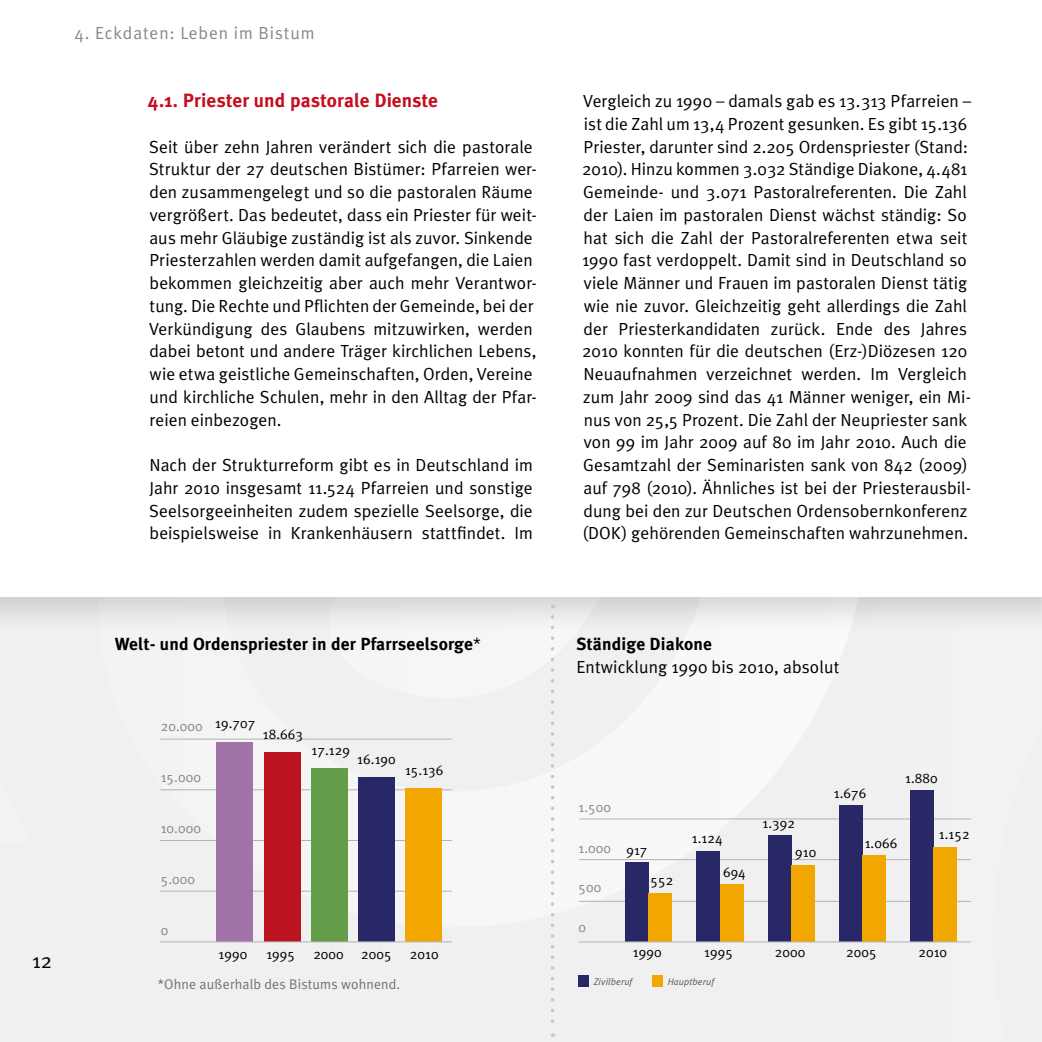
<style>
.page{position:relative;width:1042px;height:1042px;background:#fff}
.page>*{position:absolute;margin:0;border:0;box-sizing:border-box;transform-origin:0 0}
.t1{font:21px "Meta Plus Normal";color:#000}
.t2{font:700 19.25px "Meta Plus";letter-spacing:.005em;color:#c50e1f}
.t3{font:17.5px/22.8px "Meta Plus Normal";letter-spacing:.005em;color:#000}
.t4{font:700 17.5px "Meta Plus";letter-spacing:.01em;color:#000}
.t5{font:17.5px "Meta Plus Normal";letter-spacing:.05em;color:#87888a}
.t6{font:14px "Meta Plus Normal";letter-spacing:.01em;color:#000}
.t7{font:14px "Meta Plus Normal";letter-spacing:.01em;color:#87888a}
.t8{font:14px "Meta Plus Normal";letter-spacing:.01em;color:#707172}
.t9{font:italic 9.62px "Meta Plus Normal";letter-spacing:.01em;color:#58585a}
.s1{font-family:"Meta Plus Normal";font-weight:400}
</style>
<div class="page">
<div style="left:0;top:635px;width:775px;height:407px;background:#f0f0f1"></div>
<div style="left:775px;top:635px;width:267px;height:407px;background:#f1f1f2"></div>
<div style="left:0;top:0;width:1042px;height:635px;background:#000;opacity:.15"></div>
<div style="left:0;top:0;width:1042px;height:597px;background:#fff"></div>
<hr style="left:160px;top:891px;width:291px;height:1px;background:#b1b3b4">
<hr style="left:160px;top:840px;width:291px;height:1px;background:#b1b3b4">
<hr style="left:160px;top:789px;width:291px;height:1px;background:#b1b3b4">
<hr style="left:160px;top:739px;width:291px;height:1px;background:#b1b3b4">
<div style="left:406px;top:788px;width:36px;height:154px;background:#f1a700"></div>
<div style="left:359px;top:778px;width:36px;height:164px;background:#292867"></div>
<div style="left:311px;top:768px;width:36px;height:174px;background:#649d4a"></div>
<div style="left:264px;top:752px;width:36px;height:190px;background:#bd1220"></div>
<div style="left:217px;top:742px;width:36px;height:200px;background:#a173a8"></div>
<hr style="left:160px;top:941px;width:292px;height:1px;background:#b1b3b4">
<hr style="left:579px;top:818px;width:392px;height:1px;background:#b1b3b4">
<hr style="left:579px;top:859px;width:392px;height:1px;background:#b1b3b4">
<hr style="left:579px;top:901px;width:392px;height:1px;background:#b1b3b4">
<div style="left:578px;top:975px;width:11px;height:11px;background:#292867"></div>
<div style="left:652px;top:975px;width:11px;height:11px;background:#f1a700"></div>
<div style="left:625px;top:862px;width:23px;height:80px;background:#292867"></div>
<div style="left:648px;top:893px;width:24px;height:49px;background:#f1a700"></div>
<div style="left:697px;top:851px;width:23px;height:91px;background:#292867"></div>
<div style="left:720px;top:885px;width:23px;height:57px;background:#f1a700"></div>
<div style="left:768px;top:835px;width:23px;height:107px;background:#292867"></div>
<div style="left:791px;top:865px;width:23px;height:77px;background:#f1a700"></div>
<div style="left:839px;top:805px;width:23px;height:137px;background:#292867"></div>
<div style="left:862px;top:855px;width:23px;height:87px;background:#f1a700"></div>
<div style="left:911px;top:791px;width:23px;height:151px;background:#292867"></div>
<div style="left:934px;top:847px;width:23px;height:95px;background:#f1a700"></div>
<hr style="left:579px;top:941px;width:392px;height:1px;background:#b1b3b4">
<svg style="left:551px;top:617px;width:3px;height:420px"></svg>
<p class="t5" style="left:74px;top:22px;width:242px">4. Eckdaten: Leben im Bistum</p>
<p class="t2" style="left:148px;top:89px;width:291px">4.1. Priester und pastorale Dienste</p>
<p class="t3" style="left:149px;top:135px;width:389px">Seit über zehn Jahren verändert sich die pastorale Struktur der 27 deutschen Bistümer: Pfarreien wer&shy;den zusammengelegt und so die pastoralen Räume vergrößert. Das bedeutet, dass ein Priester für weit&shy;aus mehr Gläubige zuständig ist als zuvor. Sinkende Priesterzahlen werden damit aufgefangen, die Laien bekommen gleichzeitig aber auch mehr Verantwor&shy;tung. Die Rechte und Pflichten der Gemeinde, bei der Verkündigung des Glaubens mitzuwirken, werden dabei betont und andere Träger kirchlichen Lebens, wie etwa geistliche Gemeinschaften, Orden, Vereine und kirchliche Schulen, mehr in den Alltag der Pfar&shy;reien einbezogen.</p>
<p class="t3" style="left:149px;top:453px;width:385px;text-align:justify">Nach der Strukturreform gibt es in Deutschland im Jahr 2010 insgesamt 11.524 Pfarreien und sonstige Seelsorgeeinheiten zudem spezielle Seelsorge, die beispielsweise in Krankenhäusern stattfindet. Im</p>
<p class="t1" style="left:32px;top:948px;width:21px">12</p>
<p class="t4" style="left:115px;top:634px;width:368px">Welt- und Ordenspriester in der Pfarrseelsorge<span class="s1">*</span></p>
<p class="t7" style="left:161px;top:718px;width:43px">20.000</p>
<p class="t7" style="left:161px;top:769px;width:42px">15.000</p>
<p class="t6" style="left:215px;top:715px;width:42px">19.707</p>
<p class="t6" style="left:263px;top:726px;width:42px">18.663</p>
<p class="t6" style="left:311px;top:742px;width:40px">17.129</p>
<p class="t6" style="left:357px;top:751px;width:40px">16.190</p>
<p class="t6" style="left:405px;top:762px;width:40px">15.136</p>
<p class="t7" style="left:161px;top:820px;width:42px">10.000</p>
<p class="t7" style="left:161px;top:871px;width:36px">5.000</p>
<p class="t7" style="left:161px;top:922px;width:9px">0</p>
<p class="t6" style="left:266px;top:945px;width:30px">1995</p>
<p class="t6" style="left:313px;top:945px;width:80px">2000 2005</p>
<p class="t6" style="left:410px;top:945px;width:30px">2010</p>
<p class="t6" style="left:219px;top:945px;width:30px">1990</p>
<p class="t8" style="left:158px;top:975px;width:244px">*Ohne außerhalb des Bistums wohnend.</p>
<p class="t3" style="left:582px;top:89px;width:390px">Vergleich zu 1990 – damals gab es 13.313 Pfarreien – ist die Zahl um 13,4 Prozent gesunken. Es gibt 15.136<br>Priester, darunter sind 2.205 Ordenspriester (Stand:<br>2010). Hinzu kommen 3.032 Ständige Diakone, 4.481<br>Gemeinde- und 3.071 Pastoralreferenten. Die Zahl der Laien im pastoralen Dienst wächst ständig: So hat sich die Zahl der Pastoralreferenten etwa seit 1990 fast verdoppelt. Damit sind in Deutschland so viele Männer und Frauen im pastoralen Dienst tätig wie nie zuvor. Gleichzeitig geht allerdings die Zahl der Priesterkandidaten zurück. Ende des Jahres 2010 konnten für die deutschen (Erz-)Diözesen 120<br>Neuaufnahmen verzeichnet werden. Im Vergleich zum Jahr 2009 sind das 41 Männer weniger, ein Mi&shy;nus von 25,5 Prozent. Die Zahl der Neupriester sank von 99 im Jahr 2009 auf 80 im Jahr 2010. Auch die Gesamtzahl der Seminaristen sank von 842 (2009) auf 798 (2010). Ähnliches ist bei der Priesterausbil&shy;dung bei den zur Deutschen Ordensobernkonferenz (DOK) gehörenden Gemeinschaften wahrzunehmen.</p>
<p class="t4" style="left:576px;top:634px;width:137px">Ständige Diakone</p>
<p class="t3" style="left:576px;top:655px;width:264px">Entwicklung 1990 bis 2010, absolut</p>
<p class="t7" style="left:578px;top:798px;width:34px">1.500</p>
<p class="t7" style="left:578px;top:840px;width:34px">1.000</p>
<p class="t7" style="left:578px;top:879px;width:24px">500</p>
<p class="t7" style="left:578px;top:919px;width:9px">0</p>
<p class="t6" style="left:626px;top:841px;width:22px">917</p>
<p class="t6" style="left:650px;top:872px;width:24px">552</p>
<p class="t6" style="left:692px;top:830px;width:32px">1.124</p>
<p class="t6" style="left:723px;top:864px;width:24px">694</p>
<p class="t6" style="left:762px;top:814px;width:34px">1.392</p>
<p class="t6" style="left:795px;top:844px;width:22px">910</p>
<p class="t6" style="left:834px;top:785px;width:34px">1.676</p>
<p class="t6" style="left:865px;top:835px;width:34px">1.066</p>
<p class="t6" style="left:905px;top:770px;width:34px">1.880</p>
<p class="t6" style="left:939px;top:826px;width:32px">1.152</p>
<p class="t6" style="left:633px;top:944px;width:30px">1990</p>
<p class="t6" style="left:704px;top:944px;width:30px">1995</p>
<p class="t6" style="left:775px;top:944px;width:32px">2000</p>
<p class="t6" style="left:846px;top:944px;width:32px">2005</p>
<p class="t6" style="left:918px;top:944px;width:30px">2010</p>
<p class="t9" style="left:594px;top:976px;width:40px">Zivilberuf</p>
<p class="t9" style="left:668px;top:976px;width:48px">Hauptberuf</p>
</div>
